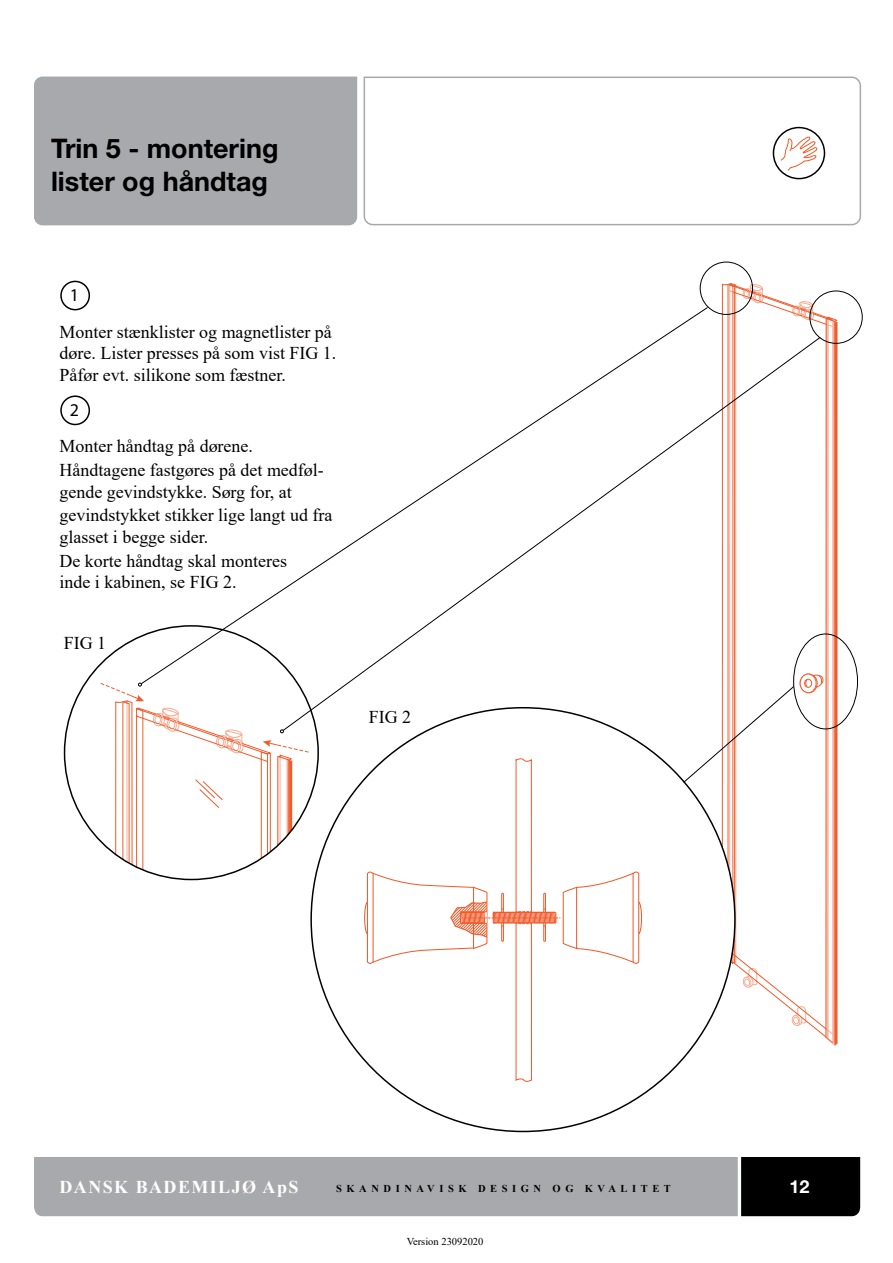
<style>
.page{position:relative;width:893px;height:1263px;background:#fff}
.page>*{position:absolute;margin:0;border:0;box-sizing:border-box;transform-origin:0 0}
.t1{font:700 27px/32.4px "Helvetica Neue LT Std";color:#000}
.t2{font:18px/23.7px "Times New Roman";color:#000}
.t3{font:700 18px "Times New Roman";letter-spacing:.08em;color:#fff}
.t4{font:700 18px "Helvetica Neue LT Std";color:#fff}
.t5{font:18px "Myriad Pro";color:#000}
.t6{font:700 10.5px "Times New Roman";letter-spacing:.435em;color:#000}
.t7{font:10.5px "Times New Roman";color:#000}
</style>
<div class="page">
<svg style="left:363px;top:76px;width:498px;height:150px"></svg>
<div style="left:34px;top:77px;width:323px;height:148px;background:#a7a9ac"></div>
<svg style="left:34px;top:1157px;width:827px;height:59px;background:#8f9193"></svg>
<div style="left:60px;top:281px;width:30px;height:29px;border:2px solid #000;border-radius:50%"></div>
<div style="left:364px;top:902px;width:7px;height:32px;border:1px solid #f15a29;border-radius:50%"></div>
<div style="left:635px;top:902px;width:7px;height:32px;border:1px solid #f15a29;border-radius:50%"></div>
<svg style="left:366px;top:756px;width:274px;height:331px"></svg>
<svg style="left:682px;top:279px;width:156px;height:769px"></svg>
<div style="left:60px;top:395px;width:30px;height:30px;border:2px solid #000;border-radius:50%"></div>
<div style="left:700px;top:262px;width:53px;height:53px;border:1px solid #000;border-radius:50%"></div>
<div style="left:809px;top:291px;width:54px;height:53px;border:1px solid #000;border-radius:50%"></div>
<svg style="left:282px;top:336px;width:539px;height:395px"></svg>
<svg style="left:98px;top:676px;width:213px;height:203px"></svg>
<div style="left:773px;top:127px;width:52px;height:52px;border:2px solid #000;border-radius:50%"></div>
<svg style="left:780px;top:136px;width:37px;height:35px"></svg>
<h1 class="t1" style="left:51px;top:132px;width:229px">Trin 5 - montering lister og håndtag</h1>
<p class="t5" style="left:70px;top:284px;width:11px">1</p>
<p class="t2" style="left:60px;top:320px;width:278px;line-height:21.6px">Monter stænklister og magnetlister på døre. Lister presses på som vist FIG 1.<br>Påfør evt. silikone som fæstner.</p>
<p class="t5" style="left:70px;top:399px;width:11px">2</p>
<p class="t2" style="left:60px;top:434px;width:266px">Monter håndtag på dørene.<br>Håndtagene fastgøres på det medføl-</p>
<p class="t2" style="left:60px;top:479px;width:274px">gende gevindstykke. Sørg for, at gevindstykket stikker lige langt ud fra</p>
<p class="t2" style="left:60px;top:524px;width:229px">glasset i begge sider.<br>De korte håndtag skal monteres</p>
<p class="t2" style="left:60px;top:570px;width:179px">inde i kabinen, se FIG 2.</p>
<p class="t2" style="left:64px;top:631px;width:44px">FIG 1</p>
<p class="t2" style="left:369px;top:704px;width:44px">FIG 2</p>
<p class="t3" style="left:60px;top:1173px;width:240px">DANSK BADEMILJØ ApS</p>
<p class="t6" style="left:336px;top:1181px;width:336px">SKANDINAVISK DESIGN OG KVALITET</p>
<p class="t4" style="left:789px;top:1175px;width:22px">12</p>
<p class="t7" style="left:407px;top:1234px;width:78px">Version 23092020</p>
</div>
